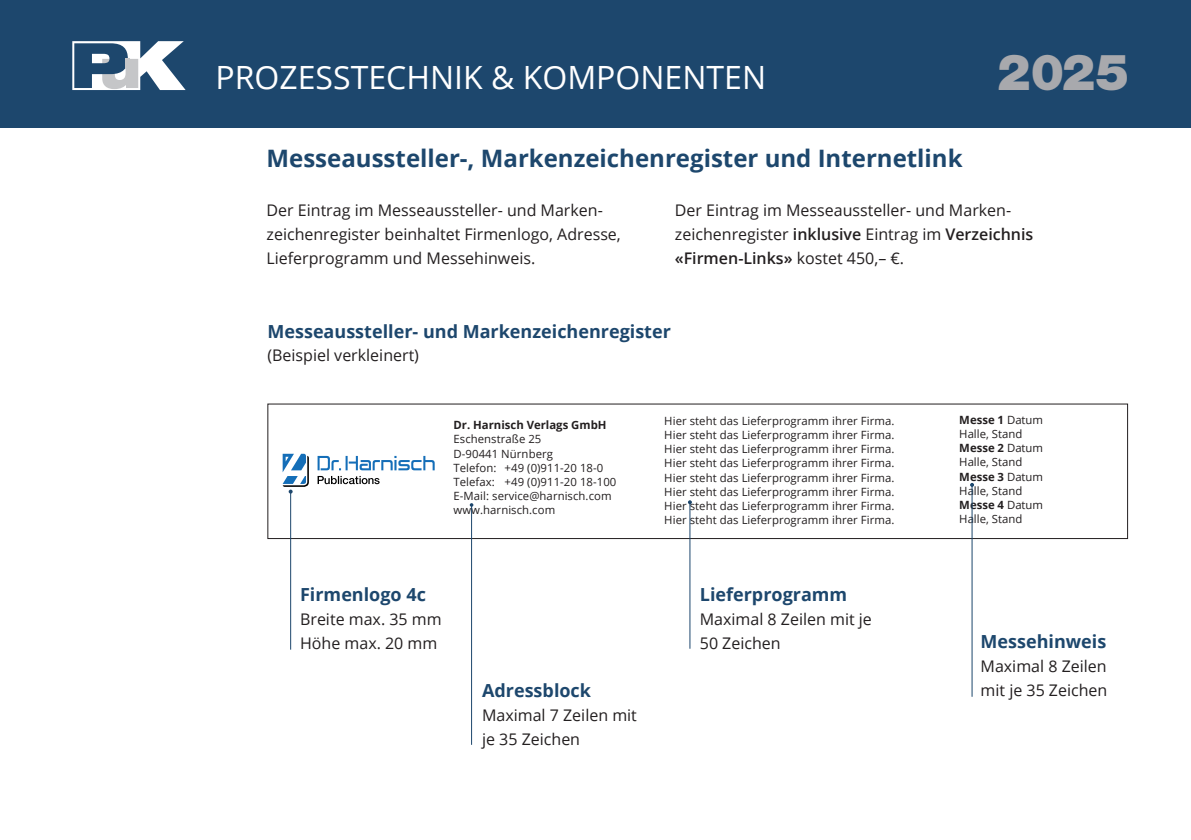
<style>
.page{position:relative;width:1191px;height:840px;background:#fff}
.page>*{position:absolute;margin:0;border:0;box-sizing:border-box;transform-origin:0 0}
.t1{font:900 50px "Helvetica Neue LT Std";color:#a8a9ad}
.t2{font:32px "Open Sans";color:#fff}
.t3{font:700 24px "Open Sans";color:#1d476d}
.t4{font:700 18px "Open Sans";color:#1d476d}
.t5{font:16px/24px "Open Sans";color:#231f20}
.t6{font:11.4px/14.2px "Open Sans";letter-spacing:.005em;color:#231f20}
.t7{font:700 11.4px "Open Sans";color:#231f20}
.s1{font-weight:600}
.s2{font-weight:700}
</style>
<div class="page">
<div style="left:0;top:0;width:1191px;height:128px;background:#1d476d"></div>
<svg style="left:72px;top:41px;width:114px;height:49px"></svg>
<hr style="left:471px;top:504px;width:1px;height:240px;background:#1d476d">
<hr style="left:290px;top:491px;width:1px;height:158px;background:#1d476d">
<hr style="left:689px;top:502px;width:1px;height:146px;background:#1d476d">
<svg style="left:688px;top:500px;width:4px;height:4px"></svg>
<hr style="left:971px;top:484px;width:1px;height:212px;background:#1d476d">
<svg style="left:317px;top:455px;width:118px;height:29px"></svg>
<svg style="left:283px;top:453px;width:26px;height:40px"></svg>
<h2 class="t2" style="left:215px;top:56px;width:552px">PROZESSTECHNIK &amp; KOMPONENTEN</h2>
<h1 class="t1" style="left:997px;top:42px;width:134px">2025</h1>
<h3 class="t3" style="left:266px;top:141px;width:697px">Messeaussteller-, Markenzeichenregister und Internetlink</h3>
<h3 class="t5" style="left:266px;top:198px;width:356px">Der Eintrag im Messeaussteller- und Marken&shy;zeichenregister beinhaltet Firmenlogo, Adresse,<br>Lieferprogramm und Messehinweis.</h3>
<h3 class="t5" style="left:675px;top:198px;width:360px">Der Eintrag im Messeaussteller- und Marken&shy;zeichenregister <span class="s1">inklusive</span> Eintrag im <span class="s1">Verzeichnis «Firmen-Links»</span> kostet 450,– €.</h3>
<h3 class="t4" style="left:267px;top:318px;width:405px">Messeaussteller- und Markenzeichenregister</h3>
<h3 class="t5" style="left:267px;top:343px;width:153px">(Beispiel verkleinert)</h3>
<p class="t7" style="left:453px;top:417px;width:154px">Dr. Harnisch Verlags GmbH</p>
<p class="t6" style="left:453px;top:431px;width:164px">Eschenstraße 25<br>D-90441 Nürnberg<br>Telefon: +49 (0)911-20 18-0<br>Telefax: +49 (0)911-20 18-100<br>E-Mail: service@harnisch.com www.harnisch.com</p>
<h3 class="t4" style="left:300px;top:581px;width:127px">Firmenlogo 4c</h3>
<h3 class="t5" style="left:300px;top:606px;width:143px">Breite max. 35 mm<br>Höhe max. 20 mm</h3>
<h3 class="t4" style="left:482px;top:677px;width:110px">Adressblock</h3>
<h3 class="t5" style="left:482px;top:702px;width:156px">Maximal 7 Zeilen mit je 35 Zeichen</h3>
<p class="t6" style="left:664px;top:413px;width:232px;text-align:justify">Hier steht das Lieferprogramm ihrer Firma.<br>Hier steht das Lieferprogramm ihrer Firma.<br>Hier steht das Lieferprogramm ihrer Firma.<br>Hier steht das Lieferprogramm ihrer Firma.<br>Hier steht das Lieferprogramm ihrer Firma.<br>Hier steht das Lieferprogramm ihrer Firma.<br>Hier steht das Lieferprogramm ihrer Firma.<br>Hier steht das Lieferprogramm ihrer Firma.</p>
<p class="t6" style="left:959px;top:412px;width:85px"><span class="s2">Messe 1</span> Datum<br>Halle, Stand<br><span class="s2">Messe 2</span> Datum<br>Halle, Stand<br><span class="s2">Messe 3</span> Datum<br>Halle, Stand<br><span class="s2">Messe 4</span> Datum<br>Halle, Stand</p>
<h3 class="t4" style="left:700px;top:581px;width:149px">Lieferprogramm</h3>
<h3 class="t5" style="left:700px;top:606px;width:173px">Maximal 8 Zeilen mit je<br>50 Zeichen</h3>
<h3 class="t4" style="left:980px;top:628px;width:127px">Messehinweis</h3>
<h3 class="t5" style="left:980px;top:653px;width:128px">Maximal 8 Zeilen mit je 35 Zeichen</h3>
</div>
